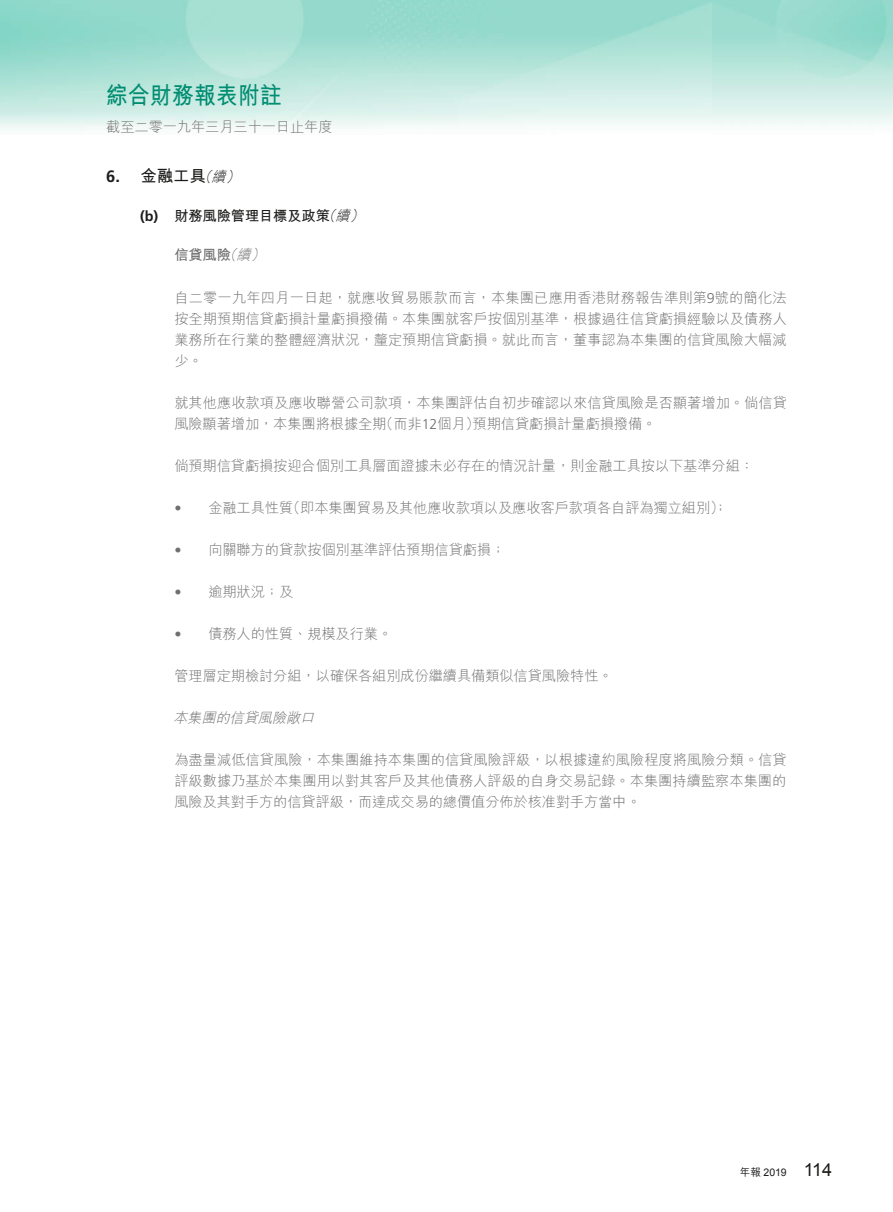
<style>
.page{position:relative;width:893px;height:1212px;background:#fff}
.page>*{position:absolute;margin:0;border:0;box-sizing:border-box;transform-origin:0 0}
.t1{font:700 24px "M Hei HK";letter-spacing:.015em;color:#008d72;scale:.9 1}
.t2{font:18px "Arial";color:#1c1c1b}
.t3{font:700 16.5px "M Hei HK";color:#1c1c1b}
.t4{font:700 16.5px "Frutiger LT Std";color:#1c1c1b}
.t5{font:300 14.25px/21px "M Hei HK";letter-spacing:-.01em;color:#6f6f6f;text-align:justify}
.t6{font:700 14.25px "M Hei HK";letter-spacing:-.01em;color:#1c1c1b}
.t7{font:italic 300 14.25px "M Hei HK";color:#6f6f6f}
.t8{font:italic 300 14.25px "M Hei HK";color:#1c1c1b}
.t9{font:700 14.25px "M Hei HK";color:#6f6f6f}
.t10{font:300 14.25px "Frutiger LT Std";color:#6f6f6f}
.t11{font:700 14.25px "Frutiger LT Std";color:#1c1c1b}
.t12{font:10.5px "Arial";color:#1c1c1b}
.s1{font-weight:300;font-style:italic}
.s2{font-family:"Frutiger LT Std"}
.s3{font-family:"M Hei HK";font-weight:500}
</style>
<div class="page">
<h1 class="t1" style="left:106px;top:78px;width:196px">綜合財務報表附註</h1>
<p class="t5" style="left:106px;top:115px;width:228px">截至二零一九年三月三十一日止年度</p>
<p class="t8" style="left:226px;top:167px;width:20px">(</p>
<p class="t3" style="left:140px;top:164px;width:67px">金融工具</p>
<p class="t8" style="left:212px;top:167px;width:20px">續</p>
<p class="t8" style="left:197px;top:167px;width:20px">（</p>
<p class="t4" style="left:106px;top:167px;width:15px">6.</p>
<p class="t11" style="left:140px;top:208px;width:19px">b( )</p>
<p class="t6" style="left:174px;top:206px;width:181px">財務風險管理目標及政策<span class="s1">續</span></p>
<p class="t8" style="left:321px;top:206px;width:20px">（</p>
<p class="t8" style="left:350px;top:206px;width:20px">(</p>
<p class="t9" style="left:174px;top:245px;width:82px">信貸風險<span class="s1">續</span></p>
<p class="t7" style="left:222px;top:245px;width:20px">（</p>
<p class="t5" style="left:174px;top:286px;width:614px">自二零一九年四月一日起，就應收貿易賬款而言，本集團已應用香港財務報告準則第<span class="s2">9</span>號的簡化法按全期預期信貸虧損計量虧損撥備。本集團就客戶按個別基準，根據過往信貸虧損經驗以及債務人業務所在行業的整體經濟狀況，釐定預期信貸虧損。就此而言，董事認為本集團的信貸風險大幅減少。</p>
<p class="t5" style="left:473px;top:391px;width:316px;text-indent:-298px">就其他應收款項及應收聯營公司款項，本集團評估自初步確認以來信貸風險是否顯著增加。倘信貸預期信貸虧損計量虧損撥備。</p>
<p class="t7" style="left:251px;top:245px;width:20px">(</p>
<p class="t5" style="left:379px;top:412px;width:102px">（而非<span class="s2">12</span>個月）</p>
<p class="t5" style="left:174px;top:412px;width:214px">風險顯著增加，本集團將根據全期</p>
<p class="t5" style="left:174px;top:454px;width:581px">倘預期信貸虧損按迎合個別工具層面證據未必存在的情況計量，則金融工具按以下基準分組：</p>
<p class="t5" style="left:286px;top:496px;width:443px">（即本集團貿易及其他應收款項以及應收客戶款項各自評為獨立組別 ;(</p>
<p class="t5" style="left:208px;top:496px;width:86px">金融工具性質</p>
<p class="t10" style="left:174px;top:499px;width:9px">•</p>
<p class="t10" style="left:174px;top:541px;width:9px">•</p>
<p class="t10" style="left:174px;top:583px;width:9px">•</p>
<p class="t5" style="left:208px;top:538px;width:298px">向關聯方的貸款按個別基準評估預期信貸虧損;</p>
<p class="t5" style="left:208px;top:580px;width:86px">逾期狀況；及</p>
<p class="t5" style="left:208px;top:622px;width:185px">債務人的性質、規模及行業。</p>
<p class="t10" style="left:174px;top:625px;width:9px">•</p>
<p class="t5" style="left:174px;top:664px;width:440px">管理層定期檢討分組，以確保各組別成份繼續具備類似信貸風險特性。</p>
<p class="t7" style="left:173px;top:707px;width:147px">本集團的信貸風險敞口</p>
<p class="t5" style="left:174px;top:748px;width:614px">為盡量減低信貸風險，本集團維持本集團的信貸風險評級，以根據違約風險程度將風險分類。信貸評級數據乃基於本集團用以對其客戶及其他債務人評級的自身交易記錄。本集團持續監察本集團的風險及其對手方的信貸評級，而達成交易的總價值分佈於核准對手方當中。</p>
<p class="t12" style="left:740px;top:1165px;width:48px"><span class="s3">年報</span> 2019</p>
<p class="t2" style="left:804px;top:1158px;width:30px">114</p>
</div>
